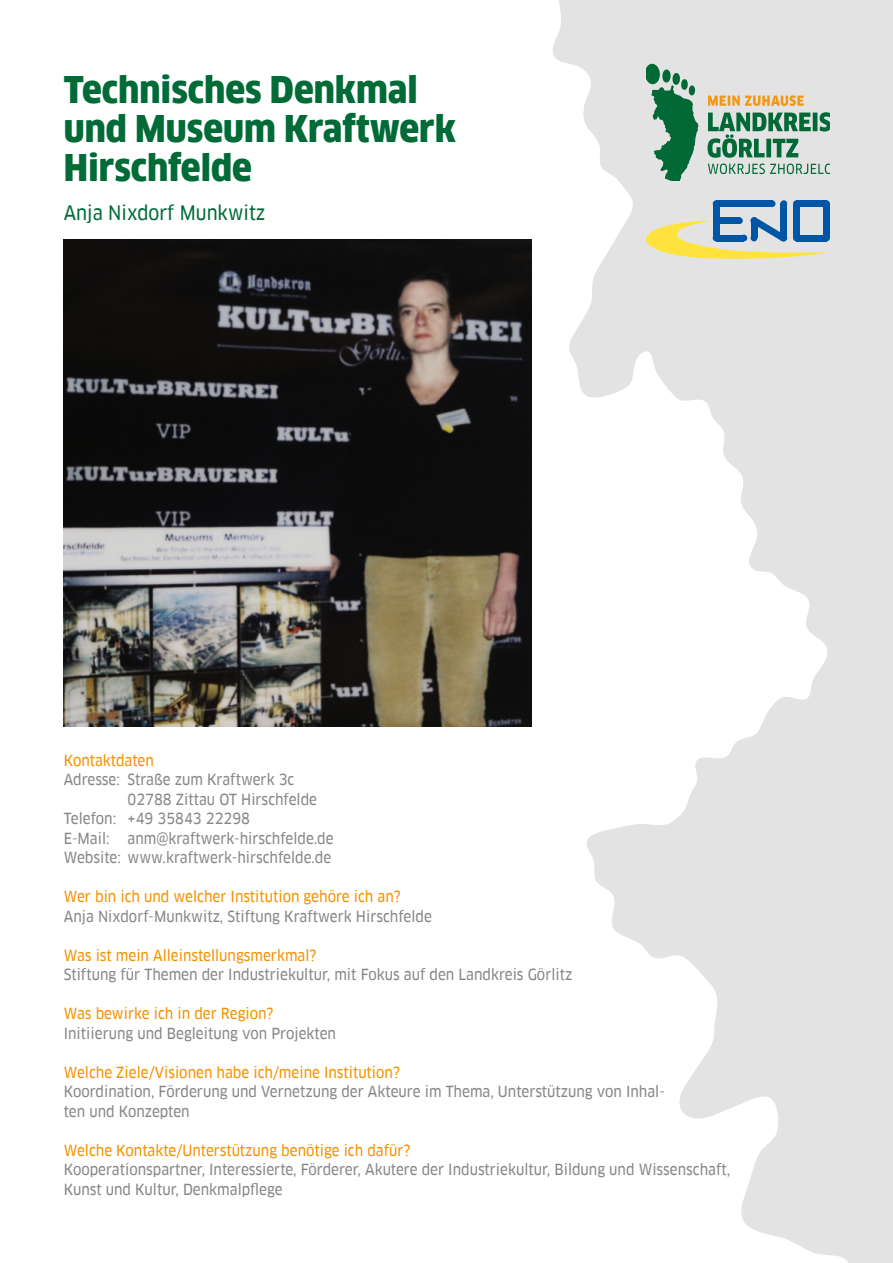
<style>
.page{position:relative;width:893px;height:1263px;background:#fff}
.page>*{position:absolute;margin:0;border:0;box-sizing:border-box;transform-origin:0 0}
.t1{font:900 36px/39px "Clan Offc Narr";color:#006b37}
.t2{font:19.5px "Clan Offc Narr News";color:#006b37}
.t3{font:15px/19.5px "Clan Offc Narr News";color:#878787}
.t4{font:15px "Clan Offc Narr News";color:#f39200}
</style>
<div class="page">
<img style="left:64px;top:239px;width:467px;height:488px">
<svg style="left:553px;top:0;width:340px;height:1263px;fill:#e3e3e3"></svg>
<div style="left:713px;top:204px;width:6px;height:34px;background:#0056a4"></div>
<div style="left:716px;top:200px;width:56px;height:7px;background:#0056a4"></div>
<div style="left:769px;top:200px;width:6px;height:7px;background:#0056a4;border-radius:50%"></div>
<div style="left:713px;top:200px;width:6px;height:7px;background:#0056a4;border-radius:50%"></div>
<div style="left:793px;top:204px;width:7px;height:34px;background:#0056a4"></div>
<div style="left:823px;top:204px;width:6px;height:34px;background:#0056a4"></div>
<div style="left:796px;top:200px;width:31px;height:7px;background:#0056a4"></div>
<div style="left:823px;top:200px;width:6px;height:7px;background:#0056a4;border-radius:50%"></div>
<div style="left:793px;top:200px;width:7px;height:7px;background:#0056a4;border-radius:50%"></div>
<div style="left:780px;top:204px;width:7px;height:34px;background:#0056a4"></div>
<div style="left:780px;top:200px;width:7px;height:7px;background:#0056a4;border-radius:50%"></div>
<svg style="left:647px;top:217px;width:182px;height:42px;background:#bdc7ac"></svg>
<svg style="left:647px;top:64px;width:51px;height:117px;background:#69a185"></svg>
<svg style="left:708px;top:112px;width:121px;height:46px;background:#7dac95"></svg>
<svg style="left:708px;top:95px;width:96px;height:11px"></svg>
<svg style="left:708px;top:164px;width:121px;height:10px"></svg>
<h1 class="t1" style="left:64px;top:70px;width:394px">Technisches Denkmal und Museum Kraftwerk<br>Hirschfelde</h1>
<h2 class="t2" style="left:64px;top:202px;width:203px">Anja Nixdorf Munkwitz</h2>
<p class="t4" style="left:64px;top:752px;width:92px">Kontaktdaten</p>
<p class="t3" style="left:64px;top:770px;width:232px">Adresse: Straße zum Kraftwerk 3c</p>
<p class="t3" style="left:128px;top:790px;width:191px">02788 Zittau OT Hirschfelde</p>
<p class="t3" style="left:64px;top:809px;width:188px">Telefon: +49 35843 22298</p>
<p class="t3" style="left:64px;top:829px;width:271px">E-Mail: anm@kraftwerk-hirschfelde.de</p>
<p class="t3" style="left:64px;top:848px;width:269px">Website: www.kraftwerk-hirschfelde.de</p>
<p class="t4" style="left:64px;top:888px;width:338px">Wer bin ich und welcher Institution gehöre ich an?</p>
<p class="t3" style="left:64px;top:907px;width:370px">Anja Nixdorf-Munkwitz, Stiftung Kraftwerk Hirschfelde</p>
<p class="t4" style="left:64px;top:947px;width:254px">Was ist mein Alleinstellungsmerkmal?</p>
<p class="t3" style="left:64px;top:965px;width:510px">Stiftung für Themen der Industriekultur, mit Fokus auf den Landkreis Görlitz</p>
<p class="t4" style="left:64px;top:1005px;width:211px">Was bewirke ich in der Region?</p>
<p class="t3" style="left:64px;top:1024px;width:274px">Initiierung und Begleitung von Projekten</p>
<p class="t4" style="left:64px;top:1064px;width:338px">Welche Ziele/Visionen habe ich/meine Institution?</p>
<p class="t3" style="left:64px;top:1082px;width:603px">Koordination, Förderung und Vernetzung der Akteure im Thema, Unterstützung von Inhal&shy;ten und Konzepten</p>
<p class="t4" style="left:64px;top:1142px;width:348px">Welche Kontakte/Unterstützung benötige ich dafür?</p>
<p class="t3" style="left:64px;top:1160px;width:668px">Kooperationspartner, Interessierte, Förderer, Akutere der Industriekultur, Bildung und Wissenschaft,<br>Kunst und Kultur, Denkmalpflege</p>
</div>
